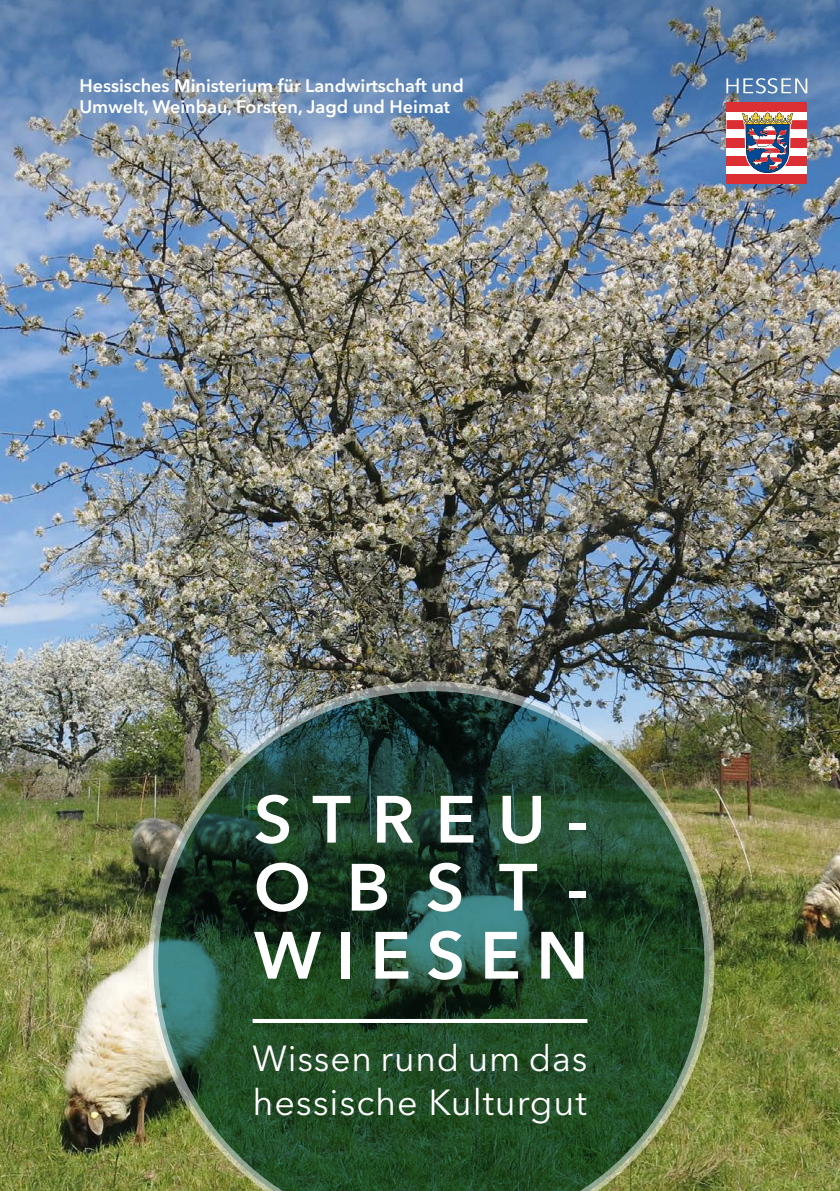
<style>
.page{position:relative;width:840px;height:1191px;background:#fff}
.page>*{position:absolute;margin:0;border:0;box-sizing:border-box;transform-origin:0 0}
.Headline_Titles_Body_Text_Tiername{font:600 66px/68px "Avenir Next LT Pro";letter-spacing:.305em;color:#fff;text-align:justify}
.Headline_Titles_Body_Text_Tiername-2{font:36px/44px "Avenir Next LT Pro";letter-spacing:.025em;color:#fff}
.t1{font:600 18px/21.6px "Avenir Next LT Pro";color:#fff}
</style>
<div class="page">
<img style="left:0;top:292px;width:839px;height:899px">
<img style="left:148px;top:681px;width:566px;height:510px">
<img style="left:0;top:0;width:839px;height:292px">
<hr style="left:252px;top:1019px;width:335px;height:4px;background:#fff">
<div style="left:726px;top:102px;width:80px;height:81px;background:#fff"></div>
<div style="left:726px;top:102px;width:80px;height:9px;background:#dc2f34"></div>
<div style="left:726px;top:120px;width:80px;height:9px;background:#dc2f34"></div>
<div style="left:726px;top:138px;width:80px;height:9px;background:#dc2f34"></div>
<div style="left:726px;top:156px;width:80px;height:9px;background:#dc2f34"></div>
<div style="left:726px;top:174px;width:80px;height:9px;background:#dc2f34"></div>
<svg style="left:740px;top:111px;width:53px;height:62px"></svg>
<svg style="left:726px;top:78px;width:80px;height:15px"></svg>
<p class="t1" style="left:79px;top:75px;width:385px">Hessisches Ministerium für Landwirtschaft und<br>Umwelt, Weinbau, Forsten, Jagd und Heimat</p>
<p class="Headline_Titles_Body_Text_Tiername" style="left:253px;top:785px;width:336px">STREU-OBST-WIESEN</p>
<p class="Headline_Titles_Body_Text_Tiername-2" style="left:252px;top:1036px;width:336px">Wissen rund um das hessische Kulturgut</p>
</div>
